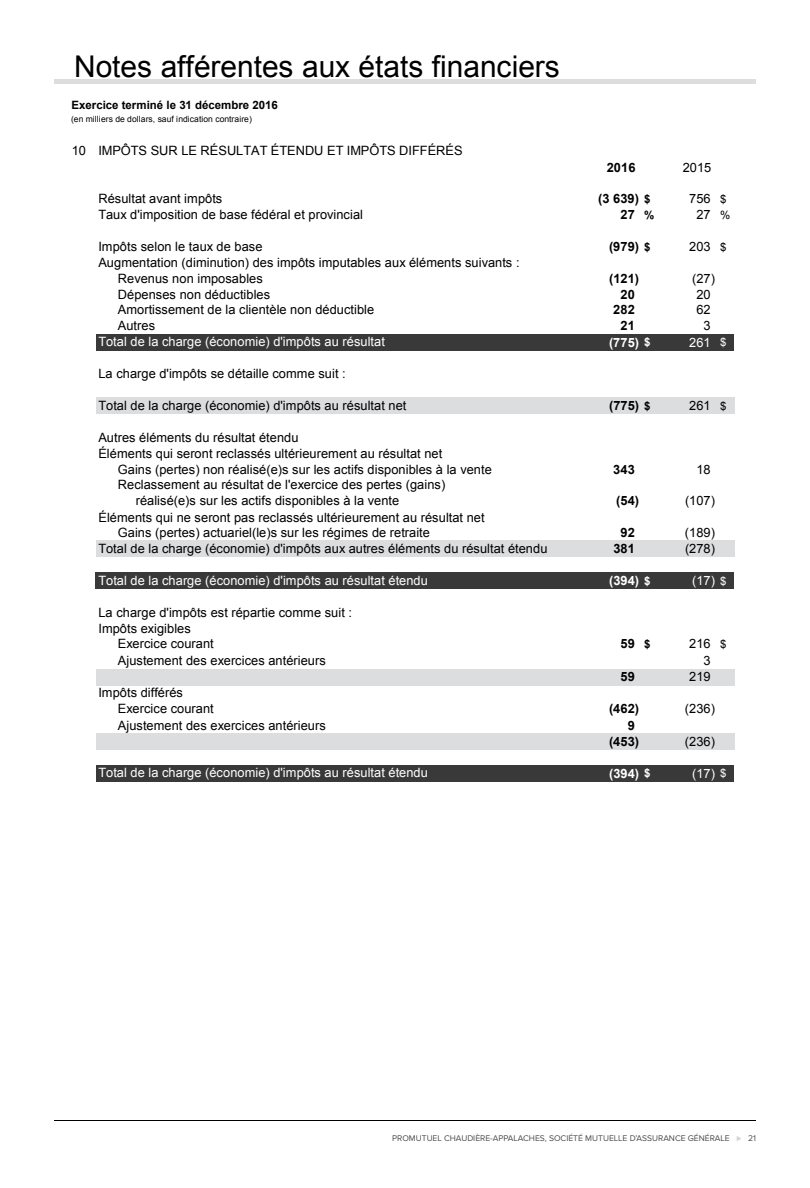
<style>
.page{position:relative;width:810px;height:1188px;background:#fff}
.page>*{position:absolute;margin:0;border:0;box-sizing:border-box;transform-origin:0 0}
.t1{font:30px "Arial";color:#000}
.t2{font:12.9px/15.9px "Arial";letter-spacing:.005em;color:#000}
.t3{font:12.9px "Arial";letter-spacing:.005em;color:#fff}
.t4{font:700 12.9px/16.2px "Arial";letter-spacing:.005em;color:#000}
.t5{font:700 12.9px "Arial";letter-spacing:.005em;color:#fff}
.t6{font:700 11.4px "Arial";letter-spacing:-.005em;color:#000}
.t7{font:8.55px "Proxima Nova";color:#4d4d4f}
.t8{font:8.55px "Arial";letter-spacing:.005em;color:#000}
.s1{font-size:11.4px}
.s2{color:#d1d3d4}
</style>
<div class="page">
<hr style="left:54px;top:1120px;width:702px;height:1px;background:#000">
<hr style="left:54px;top:79px;width:702px;height:4px;background:#dcddde">
<div style="left:96px;top:334px;width:486px;height:16px;background:#393939"></div>
<div style="left:582px;top:334px;width:60px;height:16px;background:#393939"></div>
<div style="left:642px;top:334px;width:92px;height:16px;background:#393939"></div>
<div style="left:96px;top:398px;width:638px;height:16px;background:#dcddde"></div>
<div style="left:96px;top:541px;width:638px;height:16px;background:#dcddde"></div>
<div style="left:96px;top:573px;width:546px;height:16px;background:#393939"></div>
<div style="left:642px;top:573px;width:92px;height:16px;background:#393939"></div>
<div style="left:96px;top:669px;width:638px;height:16px;background:#dcddde"></div>
<div style="left:96px;top:733px;width:638px;height:17px;background:#dcddde"></div>
<div style="left:96px;top:765px;width:20px;height:16px;background:#393939"></div>
<div style="left:115px;top:765px;width:467px;height:16px;background:#393939"></div>
<div style="left:582px;top:765px;width:76px;height:16px;background:#393939"></div>
<div style="left:658px;top:765px;width:60px;height:16px;background:#393939"></div>
<div style="left:718px;top:765px;width:16px;height:16px;background:#393939"></div>
<h1 class="t1" style="left:74px;top:47px;width:487px">Notes afférentes aux états financiers</h1>
<p class="t6" style="left:72px;top:98px;width:208px">Exercice terminé le 31 décembre 2016</p>
<p class="t8" style="left:71px;top:113px;width:182px">(en milliers de dollars, sauf indication contraire)</p>
<p class="t2" style="left:72px;top:143px;width:392px">10 IMPÔTS SUR LE RÉSULTAT ÉTENDU ET IMPÔTS DIFFÉRÉS</p>
<p class="t4" style="left:607px;top:159px;width:30px">2016</p>
<p class="t2" style="left:683px;top:159px;width:30px">2015</p>
<p class="t2" style="left:98px;top:191px;width:125px">Résultat avant impôts</p>
<p class="t4" style="left:598px;top:191px;width:54px">(3 639) <span class="s1">$</span></p>
<p class="t2" style="left:689px;top:191px;width:39px">756 <span class="s1">$</span></p>
<p class="t2" style="left:98px;top:207px;width:266px">Taux d'imposition de base fédéral et provincial</p>
<p class="t4" style="left:620px;top:207px;width:35px">27 <span class="s1">%</span></p>
<p class="t2" style="left:696px;top:207px;width:35px">27 <span class="s1">%</span></p>
<p class="t2" style="left:98px;top:239px;width:166px">Impôts selon le taux de base</p>
<p class="t4" style="left:609px;top:239px;width:43px">(979) <span class="s1">$</span></p>
<p class="t2" style="left:689px;top:239px;width:39px">203 <span class="s1">$</span></p>
<p class="t2" style="left:118px;top:254px;width:403px;text-indent:-20px">Augmentation (diminution) des impôts imputables aux éléments suivants :<br>Revenus non imposables</p>
<p class="t4" style="left:609px;top:270px;width:32px">(121)</p>
<p class="t2" style="left:692px;top:270px;width:24px">(27)</p>
<p class="t2" style="left:118px;top:286px;width:154px">Dépenses non déductibles</p>
<p class="t4" style="left:620px;top:286px;width:16px">20</p>
<p class="t2" style="left:696px;top:286px;width:16px">20</p>
<p class="t2" style="left:118px;top:302px;width:258px">Amortissement de la clientèle non déductible</p>
<p class="t4" style="left:613px;top:302px;width:23px">282</p>
<p class="t2" style="left:696px;top:302px;width:16px">62</p>
<p class="t2" style="left:118px;top:318px;width:39px">Autres</p>
<p class="t4" style="left:620px;top:318px;width:16px">21</p>
<p class="t2" style="left:704px;top:318px;width:9px">3</p>
<p class="t3" style="left:98px;top:333px;width:288px">Total de la charge (économie) d'impôts au résultat</p>
<p class="t5" style="left:609px;top:334px;width:43px">(775) <span class="s1">$</span></p>
<p class="t3" style="left:689px;top:334px;width:39px">261 <span class="s1">$</span></p>
<p class="t2" style="left:98px;top:366px;width:249px">La charge d'impôts se détaille comme suit :</p>
<p class="t2" style="left:98px;top:398px;width:309px">Total de la charge (économie) d'impôts au résultat net</p>
<p class="t4" style="left:609px;top:398px;width:43px">(775) <span class="s1">$</span></p>
<p class="t2" style="left:689px;top:398px;width:39px">261 <span class="s1">$</span></p>
<p class="t2" style="left:98px;top:429px;width:202px">Autres éléments du résultat étendu</p>
<p class="t2" style="left:98px;top:446px;width:345px">Éléments qui seront reclassés ultérieurement au résultat net</p>
<p class="t2" style="left:118px;top:461px;width:375px">Gains (pertes) non réalisé(e)s sur les actifs disponibles à la vente</p>
<p class="t4" style="left:613px;top:461px;width:23px">343</p>
<p class="t2" style="left:696px;top:461px;width:16px">18</p>
<p class="t2" style="left:136px;top:477px;width:311px;text-indent:-18px">Reclassement au résultat de l'exercice des pertes (gains) réalisé(e)s sur les actifs disponibles à la vente</p>
<p class="t4" style="left:616px;top:493px;width:24px">(54)</p>
<p class="t2" style="left:685px;top:493px;width:32px">(107)</p>
<p class="t2" style="left:118px;top:509px;width:368px;text-indent:-20px">Éléments qui ne seront pas reclassés ultérieurement au résultat net<br>Gains (pertes) actuariel(le)s sur les régimes de retraite</p>
<p class="t4" style="left:620px;top:525px;width:16px">92</p>
<p class="t2" style="left:685px;top:525px;width:32px">(189)</p>
<p class="t2" style="left:98px;top:541px;width:451px">Total de la charge (économie) d'impôts aux autres éléments du résultat étendu</p>
<p class="t4" style="left:613px;top:541px;width:23px">381</p>
<p class="t2" style="left:685px;top:541px;width:32px">(278)</p>
<p class="t3" style="left:98px;top:572px;width:331px">Total de la charge (économie) d'impôts au résultat étendu</p>
<p class="t5" style="left:609px;top:572px;width:43px">(394) <span class="s1">$</span></p>
<p class="t3" style="left:692px;top:572px;width:36px">(17) <span class="s1">$</span></p>
<p class="t2" style="left:98px;top:604px;width:255px">La charge d'impôts est répartie comme suit :</p>
<p class="t2" style="left:98px;top:620px;width:94px">Impôts exigibles</p>
<p class="t2" style="left:118px;top:636px;width:97px">Exercice courant</p>
<p class="t4" style="left:620px;top:636px;width:31px">59 <span class="s1">$</span></p>
<p class="t2" style="left:689px;top:636px;width:39px">216 <span class="s1">$</span></p>
<p class="t2" style="left:118px;top:653px;width:209px">Ajustement des exercices antérieurs</p>
<p class="t2" style="left:704px;top:653px;width:9px">3</p>
<p class="t4" style="left:620px;top:669px;width:16px">59</p>
<p class="t2" style="left:689px;top:669px;width:23px">219</p>
<p class="t2" style="left:118px;top:685px;width:97px;text-indent:-19px">Impôts différés<br>Exercice courant</p>
<p class="t4" style="left:609px;top:701px;width:32px">(462)</p>
<p class="t2" style="left:685px;top:701px;width:32px">(236)</p>
<p class="t2" style="left:118px;top:717px;width:209px">Ajustement des exercices antérieurs</p>
<p class="t4" style="left:609px;top:717px;width:32px;text-indent:19px">9 (453)</p>
<p class="t2" style="left:685px;top:734px;width:32px">(236)</p>
<p class="t3" style="left:98px;top:764px;width:331px">Total de la charge (économie) d'impôts au résultat étendu</p>
<p class="t5" style="left:609px;top:765px;width:43px">(394) <span class="s1">$</span></p>
<p class="t3" style="left:692px;top:765px;width:36px">(17) <span class="s1">$</span></p>
<p class="t7" style="left:392px;top:1133px;width:365px">PROMUTUEL CHAUDIÈRE-APPALACHES, SOCIÉTÉ MUTUELLE D’ASSURANCE GÉNÉRALE <span class="s2">⊲</span> 21</p>
</div>
